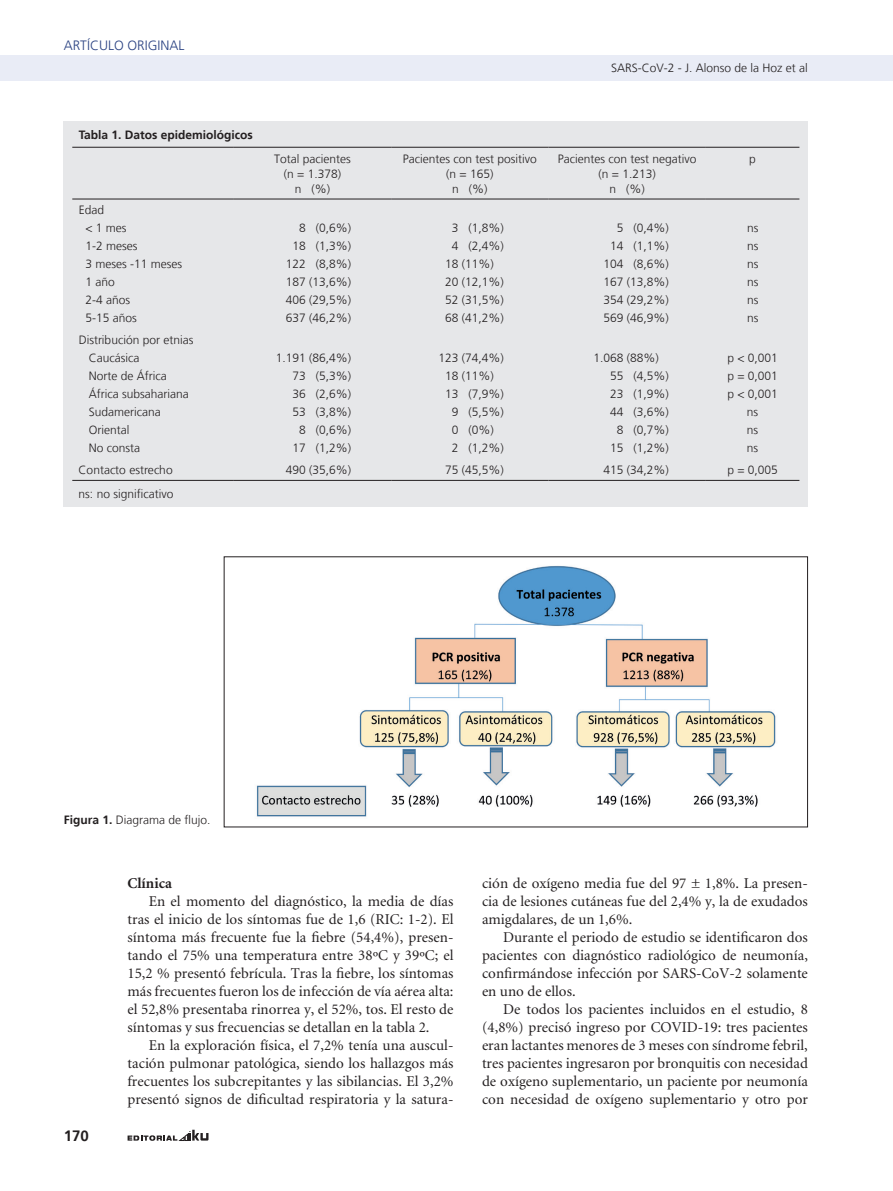
<style>
.page{position:relative;width:893px;height:1191px;background:#fff}
.page>*{position:absolute;margin:0;border:0;box-sizing:border-box;transform-origin:0 0}
.t1{font:15px/18px "Minion";color:#231f20;text-align:justify}
.t2{font:700 15px "Minion";color:#231f20}
.t3{font:700 15px "Frutiger LT";color:#231f20}
.t4{font:300 13.5px "Frutiger LT";color:#2a4282}
.t5{font:300 12px/18px "Frutiger LT";color:#231f20;text-align:center}
.t6{font:700 12px "Frutiger LT";color:#231f20}
.s1{font-weight:700}
</style>
<div class="page">
<div style="left:0;top:55px;width:893px;height:26px;background:#e9ecf6"></div>
<svg style="left:128px;top:1129px;width:81px;height:11px"></svg>
<div style="left:64px;top:121px;width:744px;height:386px;background:#e6e7e9"></div>
<hr style="left:72px;top:147px;width:162px;height:1px;background:#231f20">
<hr style="left:234px;top:147px;width:157px;height:1px;background:#231f20">
<hr style="left:391px;top:147px;width:158px;height:1px;background:#231f20">
<hr style="left:549px;top:147px;width:157px;height:1px;background:#231f20">
<hr style="left:706px;top:147px;width:93px;height:1px;background:#231f20">
<hr style="left:72px;top:199px;width:162px;height:1px;background:#231f20">
<hr style="left:234px;top:199px;width:157px;height:1px;background:#231f20">
<hr style="left:391px;top:199px;width:158px;height:1px;background:#231f20">
<hr style="left:549px;top:199px;width:157px;height:1px;background:#231f20">
<hr style="left:706px;top:199px;width:93px;height:1px;background:#231f20">
<hr style="left:72px;top:480px;width:162px;height:1px;background:#231f20">
<hr style="left:234px;top:480px;width:157px;height:1px;background:#231f20">
<hr style="left:391px;top:480px;width:158px;height:1px;background:#231f20">
<hr style="left:549px;top:480px;width:157px;height:1px;background:#231f20">
<hr style="left:706px;top:480px;width:93px;height:1px;background:#231f20">
<img style="left:256px;top:566px;width:520px;height:251px">
<p class="t4" style="left:64px;top:38px;width:18px">Artículo</p>
<p class="t4" style="left:128px;top:38px;width:18px">Original</p>
<p class="t5" style="left:611px;top:59px;width:198px">SARS-CoV-2 - J. Alonso de la Hoz et al</p>
<p class="t6" style="left:79px;top:127px;width:176px">Tabla 1. Datos epidemiológicos</p>
<p class="t5" style="left:85px;top:201px;width:98px;text-align:left;text-indent:-7px">Edad<br>&lt; 1 mes<br>1-2 meses<br>3 meses -11 meses<br>1 año<br>2-4 años<br>5-15 años</p>
<p class="t5" style="left:89px;top:331px;width:106px;text-align:left;text-indent:-10px">Distribución por etnias<br>Caucásica<br>Norte de África<br>África subsahariana<br>Sudamericana<br>Oriental<br>No consta</p>
<p class="t5" style="left:274px;top:151px;width:78px;line-height:15px">Total pacientes (n = 1.378)<br>n (%)</p>
<p class="t5" style="left:403px;top:151px;width:136px;line-height:15px">Pacientes con test positivo (n = 165)<br>n (%)</p>
<p class="t5" style="left:558px;top:151px;width:140px;line-height:15px">Pacientes con test negativo (n = 1.213)<br>n (%)</p>
<p class="t5" style="left:749px;top:150px;width:8px">p</p>
<p class="t5" style="left:286px;top:219px;width:67px;text-align:right">8 (0,6%)<br>18 (1,3%)<br>122 (8,8%)<br>187 (13,6%)<br>406 (29,5%)<br>637 (46,2%)</p>
<p class="t5" style="left:452px;top:219px;width:54px">3 (1,8%)</p>
<p class="t5" style="left:452px;top:237px;width:54px">4 (2,4%)</p>
<p class="t5" style="left:445px;top:255px;width:50px">18 (11%)</p>
<p class="t5" style="left:445px;top:273px;width:60px">20 (12,1%)</p>
<p class="t5" style="left:445px;top:291px;width:60px">52 (31,5%)</p>
<p class="t5" style="left:445px;top:309px;width:60px">68 (41,2%)</p>
<p class="t5" style="left:276px;top:349px;width:77px;text-align:right">1.191 (86,4%)<br>73 (5,3%)<br>36 (2,6%)<br>53 (3,8%)<br>8 (0,6%)<br>17 (1,2%)</p>
<p class="t5" style="left:439px;top:349px;width:67px">123 (74,4%)</p>
<p class="t5" style="left:445px;top:367px;width:50px">18 (11%)</p>
<p class="t5" style="left:445px;top:385px;width:60px">13 (7,9%)</p>
<p class="t5" style="left:452px;top:403px;width:54px">9 (5,5%)</p>
<p class="t5" style="left:452px;top:421px;width:44px">0 (0%)</p>
<p class="t5" style="left:452px;top:439px;width:54px">2 (1,2%)</p>
<p class="t5" style="left:603px;top:219px;width:67px;text-align:right">5 (0,4%)<br>14 (1,1%)<br>104 (8,6%)<br>167 (13,8%)<br>354 (29,2%)<br>569 (46,9%)</p>
<p class="t5" style="left:747px;top:219px;width:13px;text-align:justify">ns ns ns ns ns ns</p>
<p class="t5" style="left:593px;top:349px;width:67px">1.068 (88%)</p>
<p class="t5" style="left:610px;top:367px;width:60px">55 (4,5%)</p>
<p class="t5" style="left:610px;top:385px;width:60px">23 (1,9%)</p>
<p class="t5" style="left:610px;top:403px;width:60px">44 (3,6%)</p>
<p class="t5" style="left:617px;top:421px;width:54px">8 (0,7%)</p>
<p class="t5" style="left:610px;top:439px;width:60px">15 (1,2%)</p>
<p class="t5" style="left:727px;top:349px;width:52px">p &lt; 0,001 p = 0,001 p &lt; 0,001 ns<br>ns<br>ns</p>
<p class="t5" style="left:79px;top:461px;width:96px">Contacto estrecho</p>
<p class="t5" style="left:286px;top:461px;width:67px">490 (35,6%)</p>
<p class="t5" style="left:445px;top:461px;width:60px">75 (45,5%)</p>
<p class="t5" style="left:603px;top:461px;width:67px">415 (34,2%)</p>
<p class="t5" style="left:727px;top:461px;width:52px">p = 0,005</p>
<p class="t5" style="left:79px;top:485px;width:96px">ns: no significativo</p>
<p class="t5" style="left:64px;top:811px;width:148px"><span class="s1">Figura 1.</span> Diagrama de flujo.</p>
<p class="t3" style="left:64px;top:1126px;width:27px">170</p>
<p class="t2" style="left:128px;top:875px;width:46px">Clínica</p>
<p class="t1" style="left:128px;top:893px;width:327px;text-indent:21px">En el momento del diagnóstico, la media de días tras el inicio de los síntomas fue de 1,6 (RIC: 1-2). El síntoma más frecuente fue la fiebre (54,4%), presen&shy;tando el 75% una temperatura entre 38ºC y 39ºC; el 15,2 % presentó febrícula. Tras la fiebre, los síntomas más frecuentes fueron los de infección de vía aérea alta: el 52,8% presentaba rinorrea y, el 52%, tos. El resto de síntomas y sus frecuencias se detallan en la tabla 2.</p>
<p class="t1" style="left:128px;top:1037px;width:327px;text-indent:21px">En la exploración física, el 7,2% tenía una auscul&shy;tación pulmonar patológica, siendo los hallazgos más frecuentes los subcrepitantes y las sibilancias. El 3,2% presentó signos de dificultad respiratoria y la satura-</p>
<p class="t1" style="left:482px;top:875px;width:327px">ción de oxígeno media fue del 97 ± 1,8%. La presen&shy;cia de lesiones cutáneas fue del 2,4% y, la de exudados amigdalares, de un 1,6%.</p>
<p class="t1" style="left:482px;top:929px;width:327px;text-indent:21px">Durante el periodo de estudio se identificaron dos pacientes con diagnóstico radiológico de neumonía, confirmándose infección por SARS-CoV-2 solamente en uno de ellos.</p>
<p class="t1" style="left:482px;top:1001px;width:327px;text-indent:21px">De todos los pacientes incluidos en el estudio, 8 (4,8%) precisó ingreso por COVID-19: tres pacientes eran lactantes menores de 3 meses con síndrome febril, tres pacientes ingresaron por bronquitis con necesidad de oxígeno suplementario, un paciente por neumonía con necesidad de oxígeno suplementario y otro por</p>
</div>
